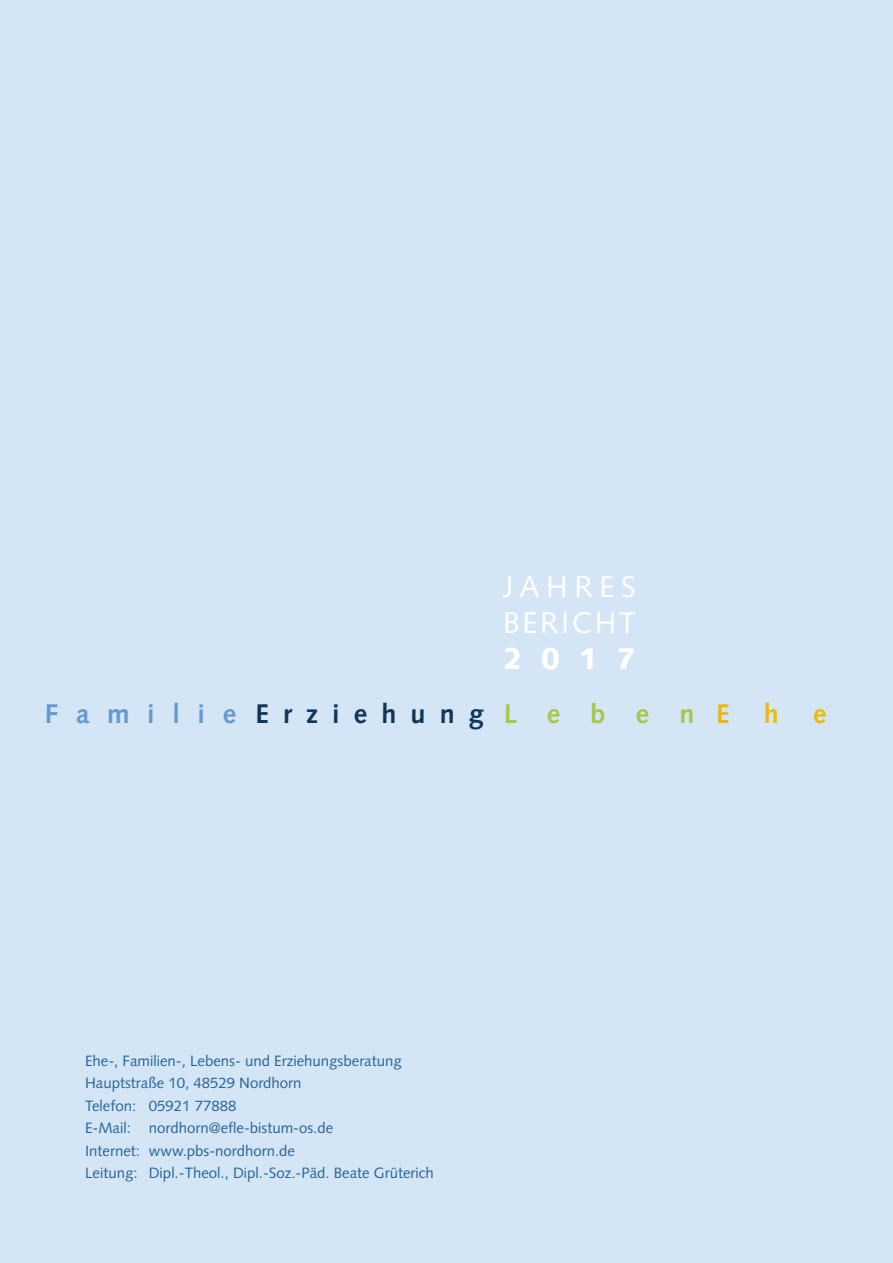
<style>
.page{position:relative;width:893px;height:1263px;background:#d4e5f5}
.page>*{position:absolute;margin:0;border:0;box-sizing:border-box;transform-origin:0 0}
.t1{font:30px/36px "Syntax LT Std";letter-spacing:.09em;color:#fff}
.t2{font:900 30px "Syntax LT Std";color:#fff}
.t3{font:700 27px "Syntax LT Std";letter-spacing:.59em;color:#103659}
.t4{font:700 27px "Syntax LT Std";color:#ebba0e}
.t5{font:15px/22.5px "Syntax LT Std";color:#286497}
.s1{color:#6599d1}
.s2{color:#a0c537}
.s3{color:#ebba0e}
</style>
<div class="page">
<h1 class="t1" style="left:503px;top:568px;width:134px">JAHRES<br>BERICHT</h1>
<h1 class="t2" style="left:503px;top:640px;width:134px">2017</h1>
<h2 class="t3" style="left:45px;top:698px;width:686px"><span class="s1">Familie</span>Erziehung<span class="s2">L e b e n</span> <span class="s3">E</span></h2>
<h2 class="t4" style="left:764px;top:698px;width:17px">h</h2>
<h2 class="t4" style="left:813px;top:698px;width:15px">e</h2>
<p class="t5" style="left:85px;top:1049px;width:350px">Ehe-, Familien-, Lebens- und Erziehungsberatung Hauptstraße 10, 48529 Nordhorn<br>Telefon: 05921 77888<br>E-Mail: nordhorn@efle-bistum-os.de<br>Internet: www.pbs-nordhorn.de<br>Leitung: Dipl.-Theol., Dipl.-Soz.-Päd. Beate Grüterich</p>
</div>
